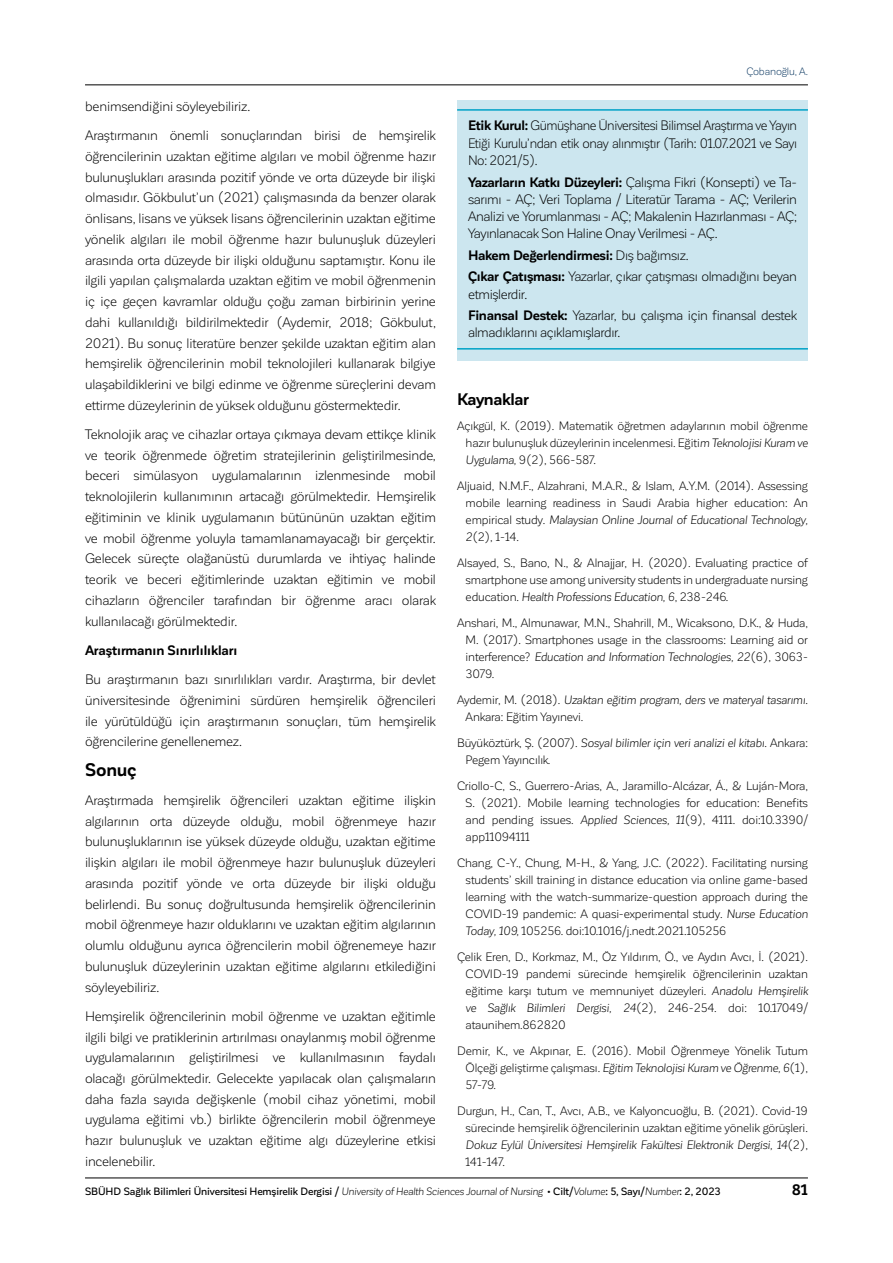
<style>
.page{position:relative;width:893px;height:1263px;background:#fff}
.page>*{position:absolute;margin:0;border:0;box-sizing:border-box;transform-origin:0 0}
.t1{font:700 18px "Corporative Sans";letter-spacing:-.01em;color:#000}
.t2{font:700 16.5px "Corporative Sans";letter-spacing:-.025em;color:#000}
.t3{font:700 15px "Corporative Sans";color:#000}
.t4{font:13.5px/20.7px "Corporative Sans";letter-spacing:-.015em;color:#000;text-align:justify}
.t5{font:13.5px/17.2px "Corporative Sans";letter-spacing:-.015em;color:#000;text-align:justify;scale:.96 1}
.t6{font:700 13.5px "Corporative Sans";letter-spacing:-.01em;color:#000}
.t7{font:12px/17.1px "Corporative Sans";letter-spacing:-.015em;color:#000;text-align:justify}
.t8{font:italic 12px/17.1px "Corporative Sans";letter-spacing:-.015em;color:#000}
.t9{font:500 10.5px "Corporative Sans";letter-spacing:-.01em;color:#000}
.t10{font:10.5px "Corporative Sans";letter-spacing:-.015em;color:#123d65}
.s1{font-weight:700}
.s2{font-style:italic}
.s3{font-style:normal}
.s4{font-weight:400;font-style:italic}
</style>
<div class="page">
<hr style="left:85px;top:85px;width:723px;height:1px;background:#000">
<hr style="left:85px;top:1178px;width:723px;height:1px;background:#000">
<div style="left:457px;top:100px;width:351px;height:261px;background:#cce6ef"></div>
<hr style="left:457px;top:109px;width:351px;height:2px;background:#00a2c7">
<hr style="left:457px;top:348px;width:351px;height:2px;background:#00a2c7">
<p class="t4" style="left:85px;top:92px;width:352px;line-height:29.2px">benimsendiğini söyleyebiliriz.<br>Araştırmanın önemli sonuçlarından birisi de hemşirelik</p>
<p class="t4" style="left:85px;top:146px;width:352px">öğrencilerinin uzaktan eğitime algıları ve mobil öğrenme hazır bulunuşlukları arasında pozitif yönde ve orta düzeyde bir ilişki olmasıdır. Gökbulut’un (2021) çalışmasında da benzer olarak önlisans, lisans ve yüksek lisans öğrencilerinin uzaktan eğitime yönelik algıları ile mobil öğrenme hazır bulunuşluk düzeyleri arasında orta düzeyde bir ilişki olduğunu saptamıştır. Konu ile ilgili yapılan çalışmalarda uzaktan eğitim ve mobil öğrenmenin iç içe geçen kavramlar olduğu çoğu zaman birbirinin yerine dahi kullanıldığı bildirilmektedir (Aydemir, 2018; Gökbulut, 2021). Bu sonuç literatüre benzer şekilde uzaktan eğitim alan hemşirelik öğrencilerinin mobil teknolojileri kullanarak bilgiye ulaşabildiklerini ve bilgi edinme ve öğrenme süreçlerini devam ettirme düzeylerinin de yüksek olduğunu göstermektedir.</p>
<p class="t4" style="left:85px;top:424px;width:352px">Teknolojik araç ve cihazlar ortaya çıkmaya devam ettikçe klinik ve teorik öğrenmede öğretim stratejilerinin geliştirilmesinde, beceri simülasyon uygulamalarının izlenmesinde mobil teknolojilerin kullanımının artacağı görülmektedir. Hemşirelik eğitiminin ve klinik uygulamanın bütününün uzaktan eğitim ve mobil öğrenme yoluyla tamamlanamayacağı bir gerçektir.<br>Gelecek süreçte olağanüstü durumlarda ve ihtiyaç halinde teorik ve beceri eğitimlerinde uzaktan eğitimin ve mobil cihazların öğrenciler tarafından bir öğrenme aracı olarak kullanılacağı görülmektedir.</p>
<p class="t6" style="left:85px;top:643px;width:154px">Araştırmanın Sınırlılıkları</p>
<p class="t4" style="left:85px;top:669px;width:352px">Bu araştırmanın bazı sınırlılıkları vardır. Araştırma, bir devlet üniversitesinde öğrenimini sürdüren hemşirelik öğrencileri ile yürütüldüğü için araştırmanın sonuçları, tüm hemşirelik öğrencilerine genellenemez.</p>
<h1 class="t1" style="left:85px;top:759px;width:53px">Sonuç</h1>
<p class="t4" style="left:85px;top:790px;width:352px">Araştırmada hemşirelik öğrencileri uzaktan eğitime ilişkin algılarının orta düzeyde olduğu, mobil öğrenmeye hazır bulunuşluklarının ise yüksek düzeyde olduğu, uzaktan eğitime ilişkin algıları ile mobil öğrenmeye hazır bulunuşluk düzeyleri arasında pozitif yönde ve orta düzeyde bir ilişki olduğu belirlendi. Bu sonuç doğrultusunda hemşirelik öğrencilerinin mobil öğrenmeye hazır olduklarını ve uzaktan eğitim algılarının olumlu olduğunu ayrıca öğrencilerin mobil öğrenemeye hazır bulunuşluk düzeylerinin uzaktan eğitime algılarını etkilediğini söyleyebiliriz.</p>
<p class="t4" style="left:85px;top:1006px;width:352px">Hemşirelik öğrencilerinin mobil öğrenme ve uzaktan eğitimle ilgili bilgi ve pratiklerinin artırılması onaylanmış mobil öğrenme uygulamalarının geliştirilmesi ve kullanılmasının faydalı olacağı görülmektedir. Gelecekte yapılacak olan çalışmaların daha fazla sayıda değişkenle (mobil cihaz yönetimi, mobil uygulama eğitimi vb.) birlikte öğrencilerin mobil öğrenmeye hazır bulunuşluk ve uzaktan eğitime algı düzeylerine etkisi incelenebilir.</p>
<p class="t10" style="left:746px;top:66px;width:63px">Çobanoğlu, A.</p>
<p class="t5" style="left:468px;top:117px;width:344px"><span class="s1">Etik Kurul:</span> Gümüşhane Üniversitesi Bilimsel Araştırma ve Yayın Etiği Kurulu’ndan etik onay alınmıştır (Tarih: 01.07.2021 ve Sayı No: 2021/5).</p>
<p class="t4" style="left:468px;top:173px;width:330px;line-height:17.2px"><span class="s1">Yazarların Katkı Düzeyleri:</span> Çalışma Fikri (Konsepti) ve Ta&shy;sarımı - AÇ; Veri Toplama / Literatür Tarama - AÇ; Verilerin Analizi ve Yorumlanması - AÇ; Makalenin Hazırlanması - AÇ; Yayınlanacak Son Haline Onay Verilmesi - AÇ.</p>
<p class="t4" style="left:468px;top:244px;width:331px;line-height:21.5px"><span class="s1">Hakem Değerlendirmesi:</span> Dış bağımsız.<br><span class="s1">Çıkar Çatışması:</span> Yazarlar, çıkar çatışması olmadığını beyan</p>
<p class="t4" style="left:468px;top:283px;width:330px;line-height:21.5px">etmişlerdir.<br><span class="s1">Finansal Destek:</span> Yazarlar, bu çalışma için finansal destek</p>
<p class="t4" style="left:468px;top:322px;width:154px">almadıklarını açıklamışlardır.</p>
<p class="t2" style="left:457px;top:390px;width:74px">Kaynaklar</p>
<p class="t7" style="left:466px;top:418px;width:344px;text-indent:-9px">Açıkgül, K. (2019). Matematik öğretmen adaylarının mobil öğrenme hazır bulunuşluk düzeylerinin incelenmesi. Eğiti<span class="s2">m Teknolojisi Kuram ve Uygulama,</span> 9(2), 566-587.</p>
<p class="t7" style="left:466px;top:477px;width:344px;text-indent:-9px">Aljuaid, N.M.F., Alzahrani, M.A.R., &amp; Islam, A.Y.M. (2014). Assessing mobile learning readiness in Saudi Arabia higher education: An empirical study. <span class="s2">Malaysian Online Journal of Educational Technology, 2</span>(2), 1-14.</p>
<p class="t7" style="left:466px;top:554px;width:344px;text-indent:-9px">Alsayed, S., Bano, N., &amp; Alnajjar, H. (2020). Evaluating practice of smartphone use among university students in undergraduate nursing education. <span class="s2">Health Professions Education, 6</span>, 238-246.</p>
<p class="t7" style="left:466px;top:614px;width:344px;text-indent:-9px">Anshari, M., Almunawar, M.N., Shahrill, M., Wicaksono, D.K., &amp; Huda, M. (2017). Smartphones usage in the classrooms: Learning aid or interference? <span class="s2">Education and Information Technologies, 22</span>(6), 3063- 3079.</p>
<p class="t8" style="left:466px;top:691px;width:344px;text-indent:-9px"><span class="s3">Aydemir, M. (2018).</span> Uzaktan eğitim program, ders ve materyal tasarımı<span class="s3">.<br>Ankara: Eğitim Yayınevi.</span></p>
<p class="t7" style="left:466px;top:734px;width:344px;text-indent:-9px">Büyüköztürk, Ş. (2007). <span class="s2">Sosyal bilimler için veri analizi el kitabı</span>. Ankara:<br>Pegem Yayıncılık.</p>
<p class="t7" style="left:466px;top:777px;width:344px;text-indent:-9px">Criollo-C, S., Guerrero-Arias, A., Jaramillo-Alcázar, Á., &amp; Luján-Mora, S. (2021). Mobile learning technologies for education: Benefits and pending issues. <span class="s2">Applied Sciences, 11</span>(9), 4111. doi:10.3390/ app11094111</p>
<p class="t7" style="left:466px;top:854px;width:344px;text-indent:-9px">Chang, C-Y., Chung, M-H., &amp; Yang, J.C. (2022). Facilitating nursing students’ skill training in distance education via online game-based learning with the watch-summarize-question approach during the COVID-19 pandemic: A quasi-experimental study. <span class="s2">Nurse Education Today, 109,</span> 105256. doi:10.1016/j.nedt.2021.105256</p>
<p class="t7" style="left:466px;top:948px;width:344px;text-indent:-9px">Çelik Eren, D., Korkmaz, M., Öz Yıldırım, Ö., ve Aydın Avcı, İ. (2021).<br>COVID-19 pandemi sürecinde hemşirelik öğrencilerinin uzaktan eğitime karşı tutum ve memnuniyet düzeyleri. <span class="s2">Anadolu Hemşirelik ve Sağlık Bilimleri Dergisi, 24</span>(2), 246-254. doi: 10.17049/ ataunihem.862820</p>
<p class="t7" style="left:466px;top:1042px;width:344px;text-indent:-9px">Demir, K., ve Akpınar, E. (2016). Mobil Öğrenmeye Yönelik Tutum Ölçeği geliştirme çalışması. <span class="s2">Eğitim Teknolojisi Kuram ve Öğrenme, 6</span>(1), 57-79.</p>
<p class="t7" style="left:466px;top:1102px;width:344px;text-indent:-8px">Durgun, H., Can, T., Avcı, A.B., ve Kalyoncuoğlu, B. (2021). Covid-19 sürecinde hemşirelik öğrencilerinin uzaktan eğitime yönelik görüşleri.<br><span class="s2">Dokuz Eylül Üniversitesi Hemşirelik Fakültesi Elektronik Dergisi, 14</span>(2), 141-147.</p>
<p class="t9" style="left:85px;top:1186px;width:637px">SBÜHD Sağlık Bilimleri Üniversitesi Hemşirelik Dergisi / <span class="s4">University of Health Sciences Journal of Nursing</span> • Cilt/<span class="s4">Volume</span>: 5, Sayı/<span class="s4">Number</span>: 2, 2023</p>
<p class="t3" style="left:792px;top:1181px;width:17px">81</p>
</div>
